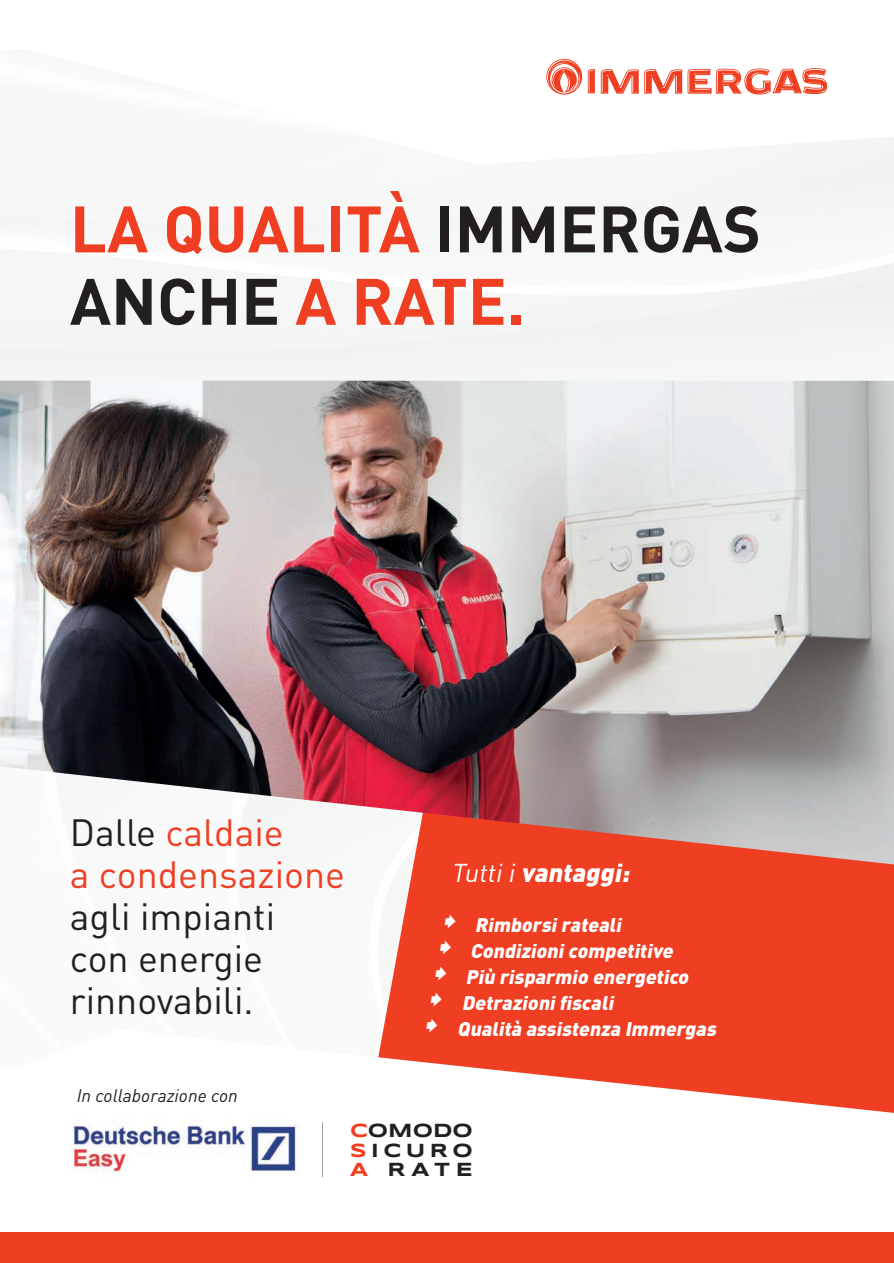
<style>
.page{position:relative;width:894px;height:1263px;background:#fff}
.page>*{position:absolute;margin:0;border:0;box-sizing:border-box;transform-origin:0 0}
.t1{font:700 64.5px/72.3px "DIN";color:#ef3e22}
.t2{font:37.5px/42px "DIN";color:#231f20}
.t3{font:37.5px/42px "DIN";color:#ef3e22}
.t4{font:italic 900 25.5px "DIN";color:#fff}
.t5{font:700 19.65px/19.6px "Syncopate";letter-spacing:.23em;color:#231f20;text-align:justify}
.t6{font:italic 900 19.5px "DIN";color:#fff}
.t7{font:italic 18px "DIN";color:#231f20}
.s1{color:#231f20}
.s2{font-weight:400}
.s3{color:#ef3e22}
</style>
<div class="page">
<svg style="left:0;top:58px;width:893px;height:323px"></svg>
<div style="left:0;top:1232px;width:893px;height:31px;background:#ef3e22"></div>
<svg style="left:600px;top:69px;width:38px;height:25px"></svg>
<svg style="left:644px;top:68px;width:183px;height:27px"></svg>
<svg style="left:546px;top:59px;width:48px;height:36px"></svg>
<hr style="left:322px;top:1122px;width:1px;height:54px;background:#a0a1a5">
<img style="left:71px;top:1124px;width:229px;height:50px">
<svg style="left:378px;top:866px;width:515px;height:247px;background:#f15840"></svg>
<img style="left:0;top:381px;width:893px;height:485px">
<svg style="left:444px;top:915px;width:13px;height:14px"></svg>
<svg style="left:439px;top:941px;width:13px;height:14px"></svg>
<svg style="left:435px;top:967px;width:12px;height:14px"></svg>
<svg style="left:430px;top:993px;width:13px;height:14px"></svg>
<svg style="left:425px;top:1019px;width:13px;height:14px"></svg>
<h1 class="t1" style="left:70px;top:190px;width:692px">LA QUALITÀ <span class="s1">IMMERGAS<br>ANCHE</span> A RATE.</h1>
<h2 class="t3" style="left:70px;top:810px;width:277px"><span class="s1">Dalle</span> caldaie<br>a condensazione</h2>
<h2 class="t2" style="left:70px;top:894px;width:207px">agli impianti con energie rinnovabili.</h2>
<p class="t7" style="left:77px;top:1084px;width:163px">In collaborazione con</p>
<h3 class="t4" style="left:451px;top:855px;width:185px"><span class="s2">Tuttii</span>vantaggi:</h3>
<p class="t6" style="left:474px;top:912px;width:152px">Rimborsirateali</p>
<p class="t6" style="left:470px;top:938px;width:208px">Condizionicompetitive</p>
<p class="t6" style="left:465px;top:964px;width:228px">Più risparmio energetico</p>
<p class="t6" style="left:462px;top:990px;width:157px">Detrazionifiscali</p>
<p class="t6" style="left:457px;top:1016px;width:264px">Qualità assistenza Immergas</p>
<p class="t5" style="left:350px;top:1120px;width:124px"><span class="s3">C</span>OMODO <span class="s3">S</span>ICURO <span class="s3">A</span> RATE</p>
</div>
